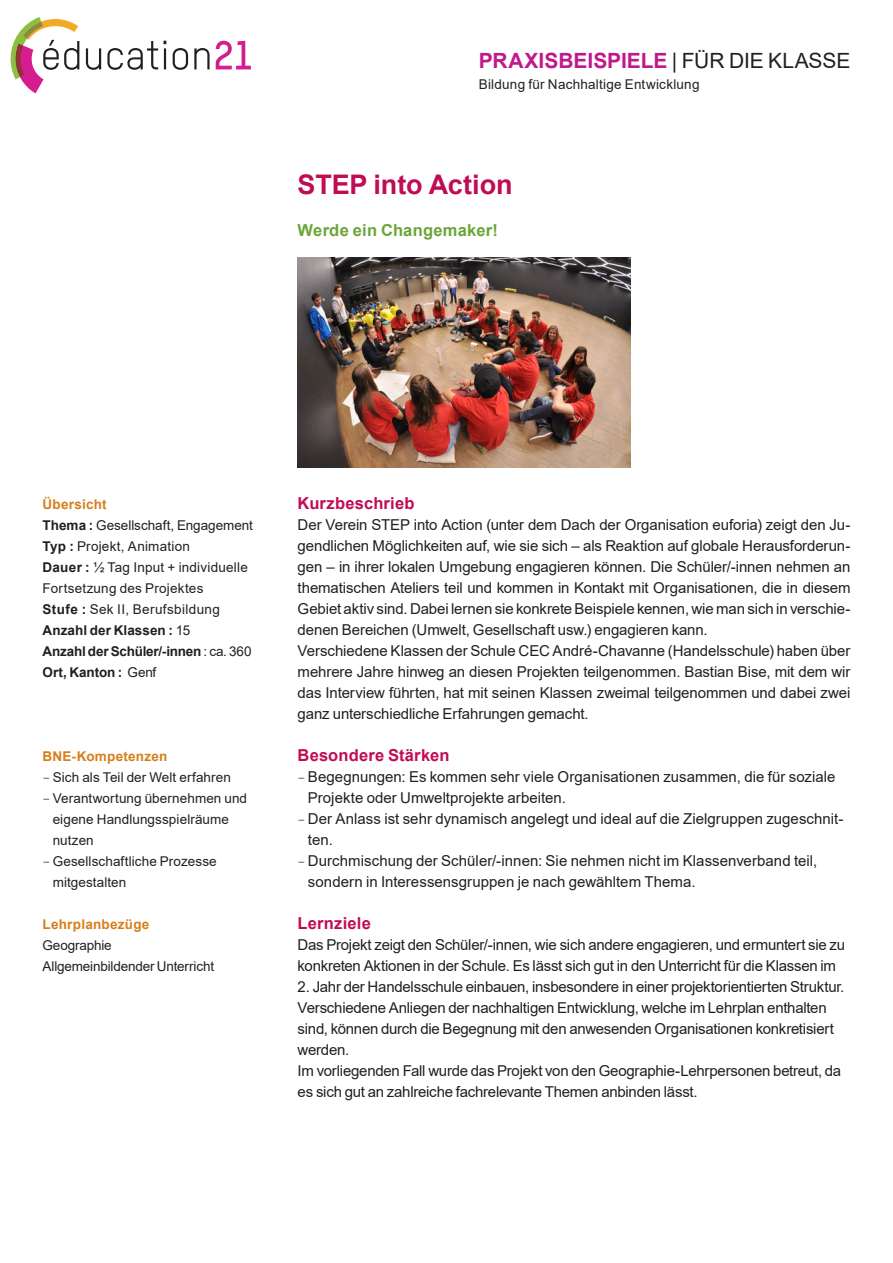
<style>
.page{position:relative;width:893px;height:1263px;background:#fff}
.page>*{position:absolute;margin:0;border:0;box-sizing:border-box;transform-origin:0 0}
._1_Titel_18_pt{font:700 27px "Arial";letter-spacing:-.005em;color:#c00c54}
._2_Grundschrift_9_pt{font:700 21px "Arial";color:#c0198d}
._1_Untertitel_11_pt{font:700 16.5px "Arial";letter-spacing:.01em;color:#c00c54}
._1_Untertitel_11_pt-2{font:700 16.5px "Arial";letter-spacing:.015em;color:#6ba639}
._2_Grundschrift_9_pt-2{font:15px/21px "Arial";letter-spacing:-.005em;color:#231f20;text-align:justify}
._1_Untertitel_11_pt-3{font:15px/21px "Arial";letter-spacing:-.015em;color:#231f20}
._1_Untertitel_11_pt-4{font:15px/21px "Arial";letter-spacing:.005em;color:#231f20}
._1_Untertitel_11_pt-5{font:13.5px/21px "Arial";letter-spacing:.005em;color:#231f20}
._2_Grundschrift_10_p{font:13.5px/21px "Arial";letter-spacing:.015em;color:#231f20}
._2_Grundschrift_10_p-2{font:700 13.5px "Arial";letter-spacing:-.01em;color:#231f20}
._2_Grundschrift_9_pt-3{font:13.5px "Arial";letter-spacing:-.005em;color:#231f20}
._2_Grundschrift_9_pt-4{font:13.5px "Arial";letter-spacing:.015em;color:#231f20}
._2_Grundschrift_10_p-3{font:13.5px "Arial";letter-spacing:-.005em;color:#231f20}
._1_Untertitel_11_pt-6{font:700 13.5px "Arial";letter-spacing:.02em;color:#d77e1c}
._2_Grundschrift_9_pt-5{font:700 13.5px "Arial";letter-spacing:.02em;color:#d77e1c}
.s1{font-weight:400;color:#231f20}
.s2{font-weight:700}
.s3{font-weight:400}
.s4{font-family:"TSTARPRO"}
.s5{font-family:"TSTARPRO";font-size:13.5px}
</style>
<div class="page">
<svg style="left:86px;top:48px;width:15px;height:22px"></svg>
<svg style="left:107px;top:41px;width:59px;height:29px"></svg>
<hr style="left:164px;top:48px;width:2px;height:21px;background:#231f20">
<svg style="left:173px;top:48px;width:15px;height:22px"></svg>
<svg style="left:194px;top:48px;width:16px;height:21px"></svg>
<svg style="left:216px;top:41px;width:35px;height:28px"></svg>
<svg style="left:11px;top:17px;width:68px;height:76px"></svg>
<img style="left:298px;top:257px;width:333px;height:210px">
<p class="_2_Grundschrift_9_pt" style="left:479px;top:46px;width:373px">PRAXISBEISPIELE <span class="s1">| FÜR DIE KLASSE</span></p>
<p class="_2_Grundschrift_9_pt-4" style="left:479px;top:75px;width:222px">Bildung für Nachhaltige Entwicklung</p>
<p class="_1_Titel_18_pt" style="left:298px;top:166px;width:216px">STEP into Action</p>
<p class="_1_Untertitel_11_pt-2" style="left:298px;top:219px;width:202px">Werde ein Changemaker!</p>
<p class="_1_Untertitel_11_pt-6" style="left:43px;top:495px;width:66px">Übersicht</p>
<p class="_2_Grundschrift_10_p-3" style="left:43px;top:516px;width:212px"><span class="s2">Thema :</span> Gesellschaft, Engagement</p>
<p class="_2_Grundschrift_10_p" style="left:43px;top:536px;width:149px"><span class="s2">Typ :</span> Projekt, Animation</p>
<p class="_2_Grundschrift_10_p" style="left:43px;top:557px;width:207px"><span class="s2">Dauer :</span> ½ Tag Input + individuelle<br>Fortsetzung des Projektes</p>
<p class="_2_Grundschrift_10_p" style="left:43px;top:599px;width:179px"><span class="s2">Stufe :</span> Sek II, Berufsbildung</p>
<p class="_2_Grundschrift_10_p-2" style="left:43px;top:621px;width:149px">Anzahl der Klassen : <span class="s3">15</span></p>
<p class="_2_Grundschrift_10_p-2" style="left:43px;top:642px;width:211px">Anzahl der Schüler/-innen <span class="s3">: ca. 360</span></p>
<p class="_2_Grundschrift_10_p-2" style="left:43px;top:663px;width:115px">Ort, Kanton : <span class="s3">Genf</span></p>
<p class="_1_Untertitel_11_pt-6" style="left:43px;top:747px;width:127px">BNE-Kompetenzen</p>
<p class="_1_Untertitel_11_pt-5" style="left:43px;top:767px;width:190px"><span class="s4">–</span> Sich als Teil der Welt erfahren</p>
<p class="_1_Untertitel_11_pt-5" style="left:53px;top:788px;width:196px;text-indent:-10px"><span class="s4">–</span> Verantwortung übernehmen und eigene Handlungsspielräume nutzen</p>
<p class="_1_Untertitel_11_pt-5" style="left:53px;top:851px;width:166px;text-indent:-10px"><span class="s4">–</span> Gesellschaftliche Prozesse mitgestalten</p>
<p class="_2_Grundschrift_9_pt-5" style="left:43px;top:915px;width:108px">Lehrplanbezüge</p>
<p class="_2_Grundschrift_9_pt-3" style="left:43px;top:936px;width:71px">Geographie</p>
<p class="_2_Grundschrift_9_pt-3" style="left:43px;top:957px;width:173px">Allgemeinbildender Unterricht</p>
<p class="_1_Untertitel_11_pt" style="left:298px;top:492px;width:118px">Kurzbeschrieb</p>
<p class="_2_Grundschrift_9_pt-2" style="left:298px;top:514px;width:554px">Der Verein STEP into Action (unter dem Dach der Organisation euforia) zeigt den Ju&shy;gendlichen Möglichkeiten auf, wie sie sich – als Reaktion auf globale Herausforderun&shy;gen – in ihrer lokalen Umgebung engagieren können. Die Schüler/-innen nehmen an thematischen Ateliers teil und kommen in Kontakt mit Organisationen, die in diesem Gebiet aktiv sind. Dabei lernen sie konkrete Beispiele kennen, wie man sich in verschie&shy;denen Bereichen (Umwelt, Gesellschaft usw.) engagieren kann.</p>
<p class="_2_Grundschrift_9_pt-2" style="left:298px;top:640px;width:554px">Verschiedene Klassen der Schule CEC André-Chavanne (Handelsschule) haben über mehrere Jahre hinweg an diesen Projekten teilgenommen. Bastian Bise, mit dem wir das Interview führten, hat mit seinen Klassen zweimal teilgenommen und dabei zwei ganz unterschiedliche Erfahrungen gemacht.</p>
<p class="_1_Untertitel_11_pt" style="left:298px;top:744px;width:153px">Besondere Stärken</p>
<p class="_1_Untertitel_11_pt-4" style="left:308px;top:766px;width:529px;text-indent:-10px"><span class="s5">–</span> Begegnungen: Es kommen sehr viele Organisationen zusammen, die für soziale<br>Projekte oder Umweltprojekte arbeiten.</p>
<p class="_1_Untertitel_11_pt-4" style="left:308px;top:808px;width:537px;text-indent:-10px"><span class="s5">–</span> Der Anlass ist sehr dynamisch angelegt und ideal auf die Zielgruppen zugeschnit&shy;ten.</p>
<p class="_1_Untertitel_11_pt-4" style="left:308px;top:850px;width:511px;text-indent:-10px"><span class="s5">–</span> Durchmischung der Schüler/-innen: Sie nehmen nicht im Klassenverband teil, sondern in Interessensgruppen je nach gewähltem Thema.</p>
<p class="_1_Untertitel_11_pt" style="left:298px;top:912px;width:75px">Lernziele</p>
<p class="_1_Untertitel_11_pt-3" style="left:298px;top:934px;width:549px">Das Projekt zeigt den Schüler/-innen, wie sich andere engagieren, und ermuntert sie zu konkreten Aktionen in der Schule. Es lässt sich gut in den Unterricht für die Klassen im</p>
<p class="_1_Untertitel_11_pt-3" style="left:298px;top:976px;width:548px">2. Jahr der Handelsschule einbauen, insbesondere in einer projektorientierten Struktur.</p>
<p class="_1_Untertitel_11_pt-3" style="left:298px;top:997px;width:538px">Verschiedene Anliegen der nachhaltigen Entwicklung, welche im Lehrplan enthalten sind, können durch die Begegnung mit den anwesenden Organisationen konkretisiert werden.</p>
<p class="_1_Untertitel_11_pt-3" style="left:298px;top:1060px;width:545px">Im vorliegenden Fall wurde das Projekt von den Geographie-Lehrpersonen betreut, da es sich gut an zahlreiche fachrelevante Themen anbinden lässt.</p>
</div>
